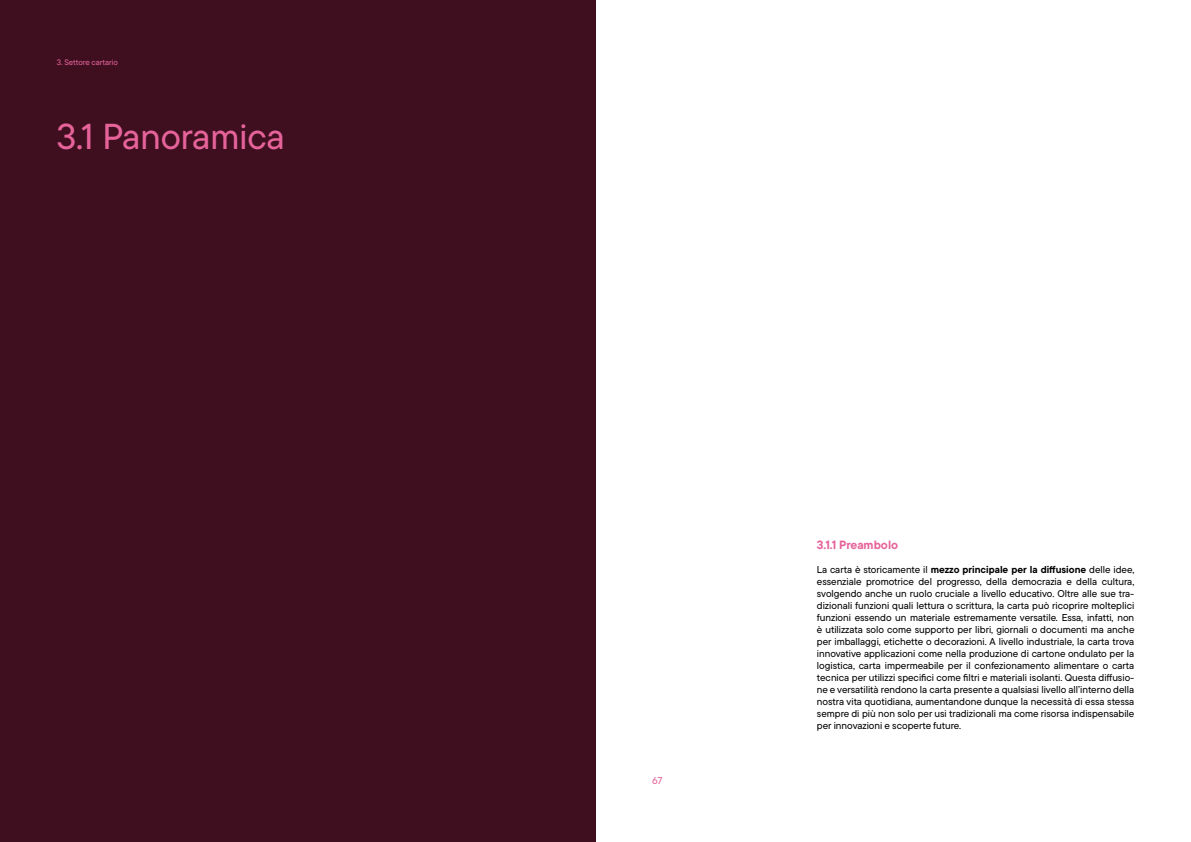
<style>
.page{position:relative;width:1191px;height:842px;background:#fff}
.page>*{position:absolute;margin:0;border:0;box-sizing:border-box;transform-origin:0 0}
.t1{font:500 36px "TT Commons Pro";color:#e6639a}
.t2{font:700 12px "TT Commons Pro";color:#e6639a}
.t3{font:500 10px/12px "TT Commons Pro";color:#000;text-align:justify}
.t4{font:500 10px "TT Commons Pro";color:#e6639a}
.t5{font:500 8px "TT Commons Pro";color:#e6639a}
.s1{font-weight:700}
</style>
<div class="page">
<div style="left:0;top:0;width:595px;height:842px;background:#3f0f20"></div>
<p class="t5" style="left:57px;top:56px;width:63px">3. Settore cartario</p>
<h1 class="t1" style="left:57px;top:111px;width:229px">3.1 Panoramica</h1>
<p class="t4" style="left:652px;top:773px;width:12px">67</p>
<p class="t2" style="left:817px;top:535px;width:83px">3.1.1 Preambolo</p>
<p class="t3" style="left:817px;top:563px;width:319px">La carta è storicamente il <span class="s1">mezzo principale per la diffusione</span> delle idee, essenziale promotrice del progresso, della democrazia e della cultura, svolgendo anche un ruolo cruciale a livello educativo. Oltre alle sue tra&shy;dizionali funzioni quali lettura o scrittura, la carta può ricoprire molteplici funzioni essendo un materiale estremamente versatile. Essa, infatti, non è utilizzata solo come supporto per libri, giornali o documenti ma anche per imballaggi, etichette o decorazioni. A livello industriale, la carta trova innovative applicazioni come nella produzione di cartone ondulato per la logistica, carta impermeabile per il confezionamento alimentare o carta tecnica per utilizzi specifici come filtri e materiali isolanti. Questa diffusio&shy;ne e versatilità rendono la carta presente a qualsiasi livello all’interno della nostra vita quotidiana, aumentandone dunque la necessità di essa stessa sempre di più non solo per usi tradizionali ma come risorsa indispensabile per innovazioni e scoperte future.</p>
</div>
